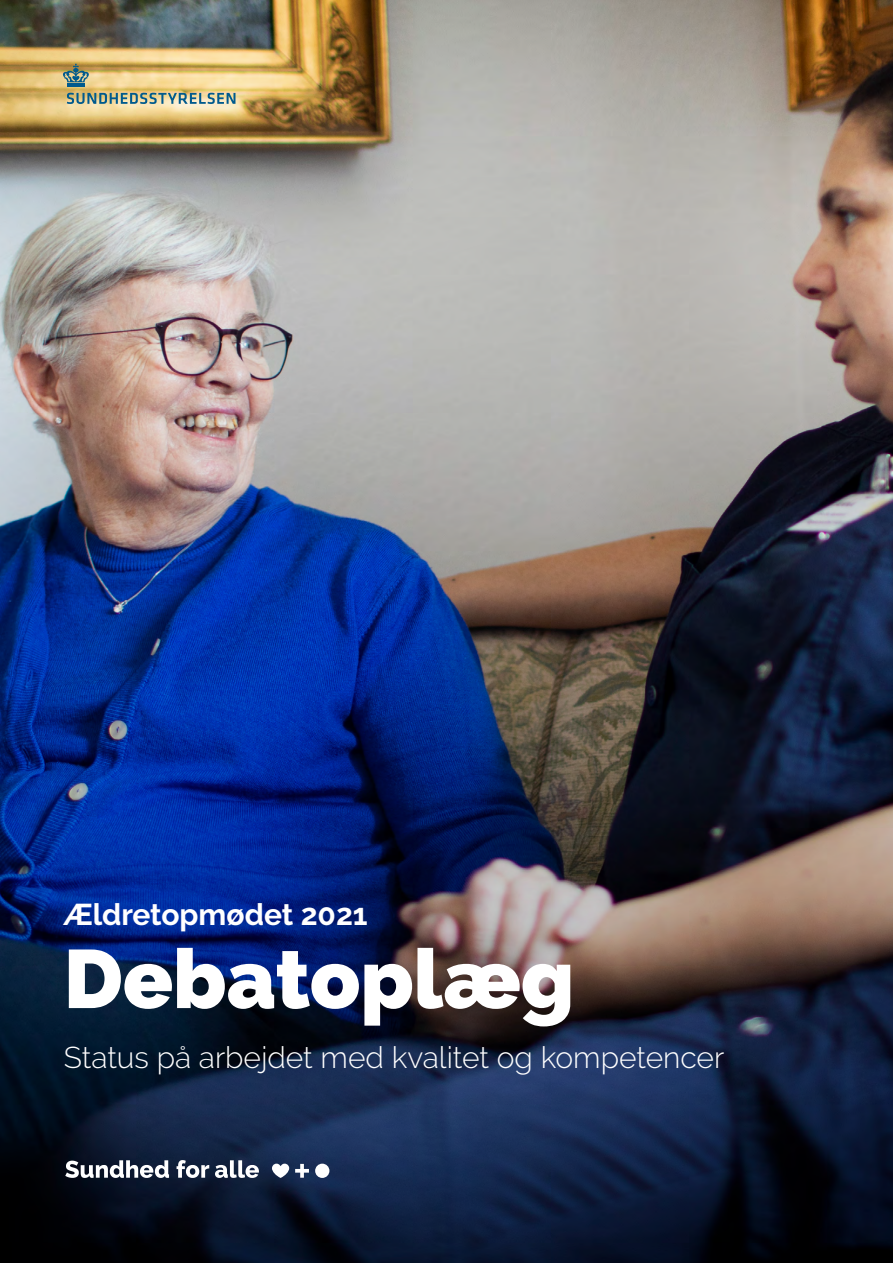
<style>
.page{position:relative;width:893px;height:1263px;background:#fff}
.page>*{position:absolute;margin:0;border:0;box-sizing:border-box;transform-origin:0 0}
.t1{font:900 82.5px "Raleway";color:#fff}
.t2{font:300 30px "Raleway";color:#fff}
.t3{font:700 30px "Raleway";color:#fff}
</style>
<div class="page">
<img style="left:0;top:0;width:893px;height:1263px">
<svg style="left:65px;top:1160px;width:194px;height:18px"></svg>
<svg style="left:272px;top:1164px;width:57px;height:14px"></svg>
<hr style="left:67px;top:83px;width:18px;height:3px;background:#005a8d">
<svg style="left:63px;top:64px;width:26px;height:18px"></svg>
<svg style="left:67px;top:93px;width:168px;height:11px;background:#89a298"></svg>
<p class="t3" style="left:64px;top:898px;width:305px">Ældretopmødet 2021</p>
<h1 class="t1" style="left:64px;top:931px;width:512px">Debatoplæg</h1>
<p class="t2" style="left:64px;top:1040px;width:662px">Status på arbejdet med kvalitet og kompetencer</p>
</div>
